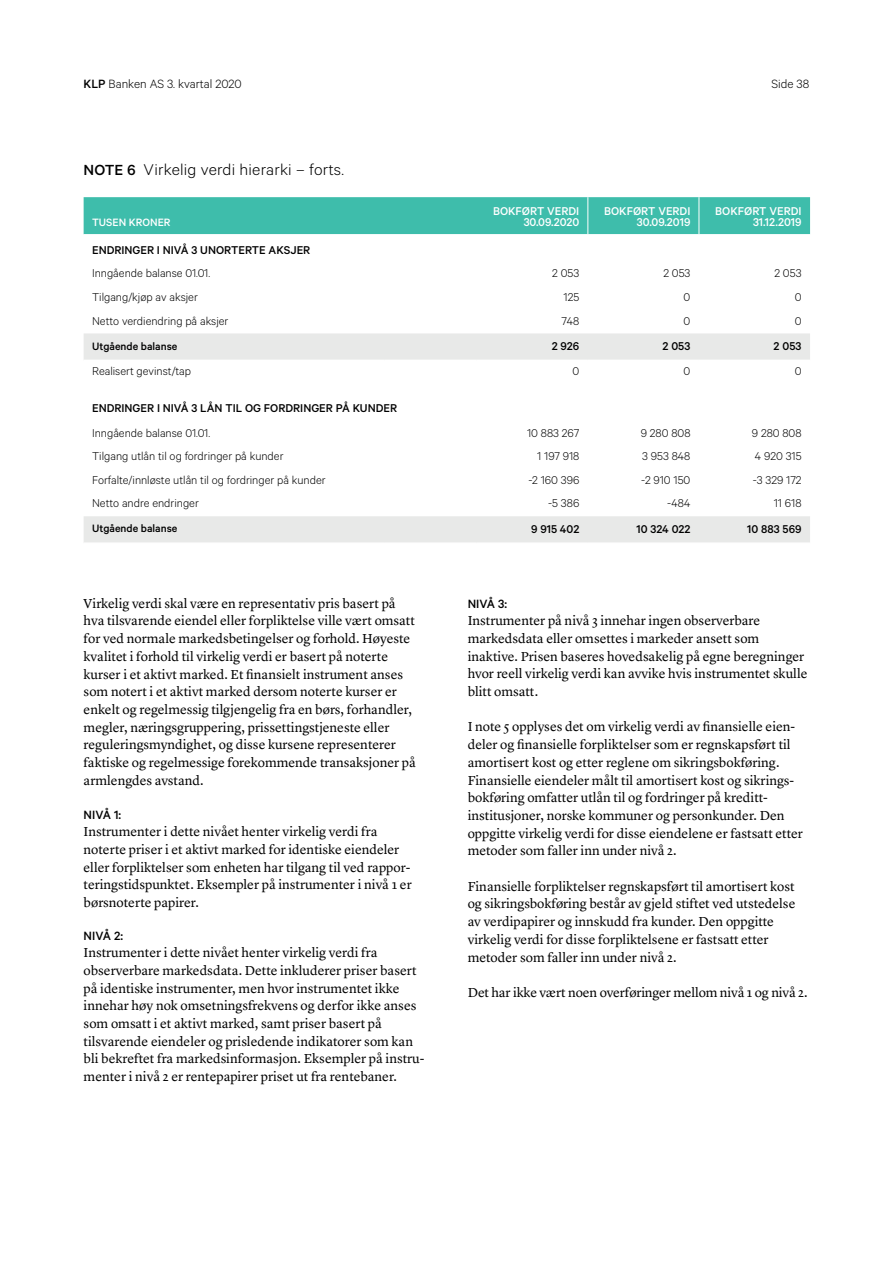
<style>
.page{position:relative;width:893px;height:1263px;background:#fff}
.page>*{position:absolute;margin:0;border:0;box-sizing:border-box;transform-origin:0 0}
.t1{font:300 17.55px "Calibre";letter-spacing:.01em;color:#000;scale:1.04 1}
.t2{font:13.5px/17.7px "Lyon Text";color:#000}
.t3{font:300 13.5px "Calibre";color:#000}
.t4{font:500 13.5px "Calibre";color:#000}
.t5{font:300 12.75px "Calibre";color:#000}
.t6{font:500 12.75px "Calibre";color:#000}
.t7{font:500 12.75px/10.5px "Calibre";color:#fff;text-align:right}
.t8{font:500 12px "Calibre";color:#000}
.t9{font:500 12px "Calibre";color:#fff}
.s1{font-weight:500}
.s2{font-weight:500;font-size:16.5px}
</style>
<div class="page">
<div style="left:84px;top:197px;width:726px;height:38px;background:#3ebdab"></div>
<div style="left:84px;top:333px;width:726px;height:27px;background:#e8e9e8"></div>
<hr style="left:699px;top:197px;width:1px;height:37px;background:#fff">
<hr style="left:588px;top:197px;width:1px;height:37px;background:#fff">
<div style="left:84px;top:516px;width:726px;height:26px;background:#e8e9e8"></div>
<p class="t3" style="left:84px;top:76px;width:160px"><span class="s1">KLP</span> Banken AS 3. kvartal 2020</p>
<p class="t3" style="left:771px;top:76px;width:39px">Side 38</p>
<p class="t1" style="left:84px;top:160px;width:252px"><span class="s2">NOTE 6</span> Virkelig verdi hierarki – forts.</p>
<p class="t9" style="left:92px;top:215px;width:80px">TUSEN KRONER</p>
<p class="t7" style="left:493px;top:206px;width:88px">BOKFØRT VERDI<br>30.09.2020</p>
<p class="t7" style="left:604px;top:206px;width:88px">BOKFØRT VERDI<br>30.09.2019</p>
<p class="t7" style="left:715px;top:206px;width:88px">BOKFØRT VERDI<br>31.12.2019</p>
<p class="t6" style="left:92px;top:243px;width:220px">ENDRINGER I NIVÅ 3 UNORTERTE AKSJER</p>
<p class="t5" style="left:92px;top:266px;width:120px">Inngående balanse 01.01.</p>
<p class="t5" style="left:552px;top:266px;width:29px">2 053</p>
<p class="t5" style="left:663px;top:266px;width:29px">2 053</p>
<p class="t5" style="left:774px;top:266px;width:29px">2 053</p>
<p class="t5" style="left:92px;top:290px;width:107px">Tilgang/kjøp av aksjer</p>
<p class="t5" style="left:563px;top:290px;width:17px">125</p>
<p class="t5" style="left:684px;top:290px;width:8px">0</p>
<p class="t5" style="left:795px;top:290px;width:8px">0</p>
<p class="t5" style="left:92px;top:313px;width:138px">Netto verdiendring på aksjer</p>
<p class="t5" style="left:561px;top:313px;width:19px">748</p>
<p class="t5" style="left:684px;top:313px;width:8px">0</p>
<p class="t5" style="left:795px;top:313px;width:8px">0</p>
<p class="t8" style="left:92px;top:339px;width:87px">Utgående balanse</p>
<p class="t6" style="left:552px;top:338px;width:29px">2 926</p>
<p class="t6" style="left:663px;top:338px;width:29px">2 053</p>
<p class="t6" style="left:774px;top:338px;width:29px">2 053</p>
<p class="t5" style="left:92px;top:364px;width:101px">Realisert gevinst/tap</p>
<p class="t5" style="left:572px;top:364px;width:8px">0</p>
<p class="t5" style="left:684px;top:364px;width:8px">0</p>
<p class="t5" style="left:795px;top:364px;width:8px">0</p>
<p class="t6" style="left:92px;top:401px;width:306px">ENDRINGER I NIVÅ 3 LÅN TIL OG FORDRINGER PÅ KUNDER</p>
<p class="t5" style="left:92px;top:425px;width:120px">Inngående balanse 01.01.</p>
<p class="t5" style="left:527px;top:425px;width:54px">10 883 267</p>
<p class="t5" style="left:641px;top:425px;width:51px">9 280 808</p>
<p class="t5" style="left:752px;top:425px;width:51px">9 280 808</p>
<p class="t5" style="left:92px;top:449px;width:193px">Tilgang utlån til og fordringer på kunder</p>
<p class="t5" style="left:537px;top:449px;width:44px">1 197 918</p>
<p class="t5" style="left:642px;top:449px;width:50px">3 953 848</p>
<p class="t5" style="left:755px;top:449px;width:48px">4 920 315</p>
<p class="t5" style="left:92px;top:472px;width:235px">Forfalte/innløste utlån til og fordringer på kunder</p>
<p class="t5" style="left:528px;top:472px;width:52px">-2 160 396</p>
<p class="t5" style="left:641px;top:472px;width:51px">-2 910 150</p>
<p class="t5" style="left:753px;top:472px;width:50px">-3 329 172</p>
<p class="t5" style="left:92px;top:496px;width:108px">Netto andre endringer</p>
<p class="t5" style="left:548px;top:496px;width:33px">-5 386</p>
<p class="t5" style="left:667px;top:496px;width:25px">-484</p>
<p class="t5" style="left:774px;top:496px;width:29px">11 618</p>
<p class="t8" style="left:92px;top:522px;width:87px">Utgående balanse</p>
<p class="t6" style="left:531px;top:521px;width:50px">9 915 402</p>
<p class="t6" style="left:637px;top:521px;width:55px">10 324 022</p>
<p class="t6" style="left:747px;top:521px;width:56px">10 883 569</p>
<p class="t2" style="left:84px;top:593px;width:334px">Virkelig verdi skal være en representativ pris basert på hva tilsvarende eiendel eller forpliktelse ville vært omsatt for ved normale markedsbetingelser og forhold. Høyeste kvalitet i forhold til virkelig verdi er basert på noterte kurser i et aktivt marked. Et finansielt instrument anses som notert i et aktivt marked dersom noterte kurser er enkelt og regelmessig tilgjengelig fra en børs, forhandler, megler, næringsgruppering, prissettingstjeneste eller reguleringsmyndighet, og disse kursene representerer faktiske og regelmessige forekommende transaksjoner på armlengdes avstand.</p>
<p class="t4" style="left:84px;top:806px;width:39px">NIVÅ 1:</p>
<p class="t2" style="left:84px;top:822px;width:330px">Instrumenter i dette nivået henter virkelig verdi fra noterte priser i et aktivt marked for identiske eiendeler eller forpliktelser som enheten har tilgang til ved rappor&shy;teringstidspunktet. Eksempler på instrumenter i nivå 1 er børsnoterte papirer.</p>
<p class="t4" style="left:84px;top:927px;width:41px">NIVÅ 2:</p>
<p class="t2" style="left:84px;top:943px;width:342px">Instrumenter i dette nivået henter virkelig verdi fra observerbare markedsdata. Dette inkluderer priser basert på identiske instrumenter, men hvor instrumentet ikke innehar høy nok omsetningsfrekvens og derfor ikke anses som omsatt i et aktivt marked, samt priser basert på tilsvarende eiendeler og prisledende indikatorer som kan bli bekreftet fra markedsinformasjon. Eksempler på instru&shy;menter i nivå 2 er rentepapirer priset ut fra rentebaner.</p>
<p class="t4" style="left:468px;top:595px;width:41px">NIVÅ 3:</p>
<p class="t2" style="left:468px;top:611px;width:341px">Instrumenter på nivå 3 innehar ingen observerbare markedsdata eller omsettes i markeder ansett som inaktive. Prisen baseres hovedsakelig på egne beregninger hvor reell virkelig verdi kan avvike hvis instrumentet skulle blitt omsatt.</p>
<p class="t2" style="left:468px;top:717px;width:337px">I note 5 opplyses det om virkelig verdi av finansielle eien&shy;deler og finansielle forpliktelser som er regnskapsført til amortisert kost og etter reglene om sikringsbokføring.<br>Finansielle eiendeler målt til amortisert kost og sikrings&shy;bokføring omfatter utlån til og fordringer på kreditt&shy;institusjoner, norske kommuner og personkunder. Den oppgitte virkelig verdi for disse eiendelene er fastsatt etter metoder som faller inn under nivå 2.</p>
<p class="t2" style="left:468px;top:876px;width:329px">Finansielle forpliktelser regnskapsført til amortisert kost og sikringsbokføring består av gjeld stiftet ved utstedelse av verdipapirer og innskudd fra kunder. Den oppgitte virkelig verdi for disse forpliktelsene er fastsatt etter metoder som faller inn under nivå 2.</p>
<p class="t2" style="left:468px;top:982px;width:341px">Det har ikke vært noen overføringer mellom nivå 1 og nivå 2.</p>
</div>
